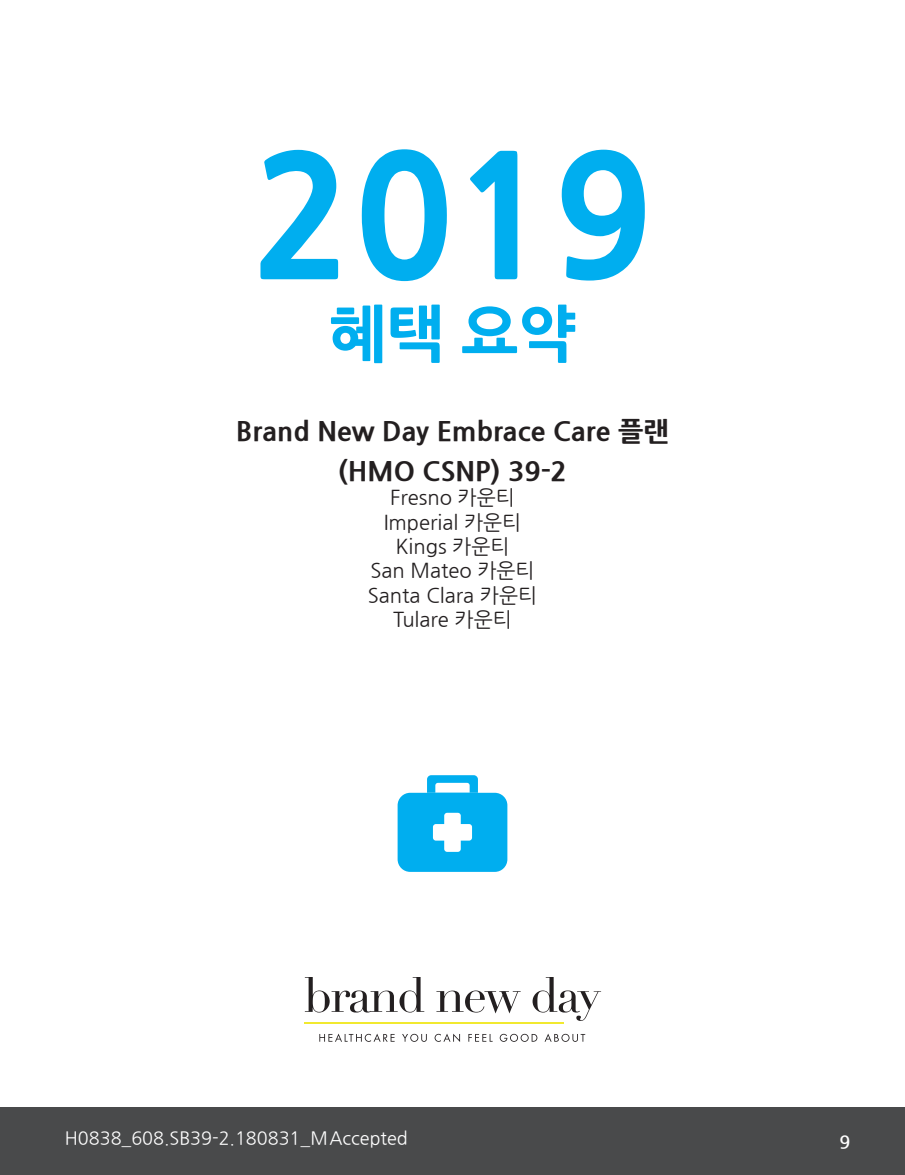
<style>
.page{position:relative;width:905px;height:1175px;background:#fff}
.page>*{position:absolute;margin:0;border:0;box-sizing:border-box;transform-origin:0 0}
.t1{font:800 165.45px "Nanum Gothic";color:#00aeef}
.t2{font:800 60.9px "Nanum Gothic";color:#00aeef}
.t3{font:800 27px "Nanum Gothic";color:#231f20}
.t4{font:20.25px "Nanum Gothic";color:#231f20}
.t5{font:18px "Nanum Gothic";color:#fff}
.t6{font:700 18px "Nanum Gothic";color:#fff}
</style>
<div class="page">
<div style="left:0;top:1107px;width:904px;height:67px;background:#494a4b"></div>
<svg style="left:397px;top:775px;width:110px;height:97px"></svg>
<svg style="left:305px;top:977px;width:119px;height:35px"></svg>
<svg style="left:436px;top:990px;width:84px;height:23px"></svg>
<svg style="left:532px;top:977px;width:69px;height:43px"></svg>
<hr style="left:304px;top:1022px;width:260px;height:1px;background:#f1e92f">
<svg style="left:319px;top:1033px;width:75px;height:8px"></svg>
<svg style="left:402px;top:1033px;width:25px;height:8px"></svg>
<svg style="left:434px;top:1033px;width:26px;height:9px"></svg>
<svg style="left:468px;top:1034px;width:24px;height:7px"></svg>
<svg style="left:499px;top:1033px;width:38px;height:8px"></svg>
<svg style="left:545px;top:1033px;width:40px;height:8px"></svg>
<p class="t1" style="left:252px;top:127px;width:403px">2019</p>
<p class="t2" style="left:329px;top:301px;width:248px">혜택 요약</p>
<p class="t3" style="left:236px;top:416px;width:434px">Brand New Day Embrace Care 플랜</p>
<p class="t3" style="left:338px;top:457px;width:230px">(HMO CSNP) 39-2</p>
<p class="t4" style="left:390px;top:488px;width:126px">Fresno 카운티</p>
<p class="t4" style="left:383px;top:512px;width:139px">Imperial 카운티</p>
<p class="t4" style="left:395px;top:537px;width:115px">Kings 카운티</p>
<p class="t4" style="left:370px;top:561px;width:166px">San Mateo 카운티</p>
<p class="t4" style="left:368px;top:585px;width:171px">Santa Clara 카운티</p>
<p class="t4" style="left:393px;top:609px;width:120px">Tulare 카운티</p>
<p class="t5" style="left:65px;top:1129px;width:344px">H0838_608.SB39-2.180831_M Accepted</p>
<p class="t6" style="left:839px;top:1133px;width:12px">9</p>
</div>
